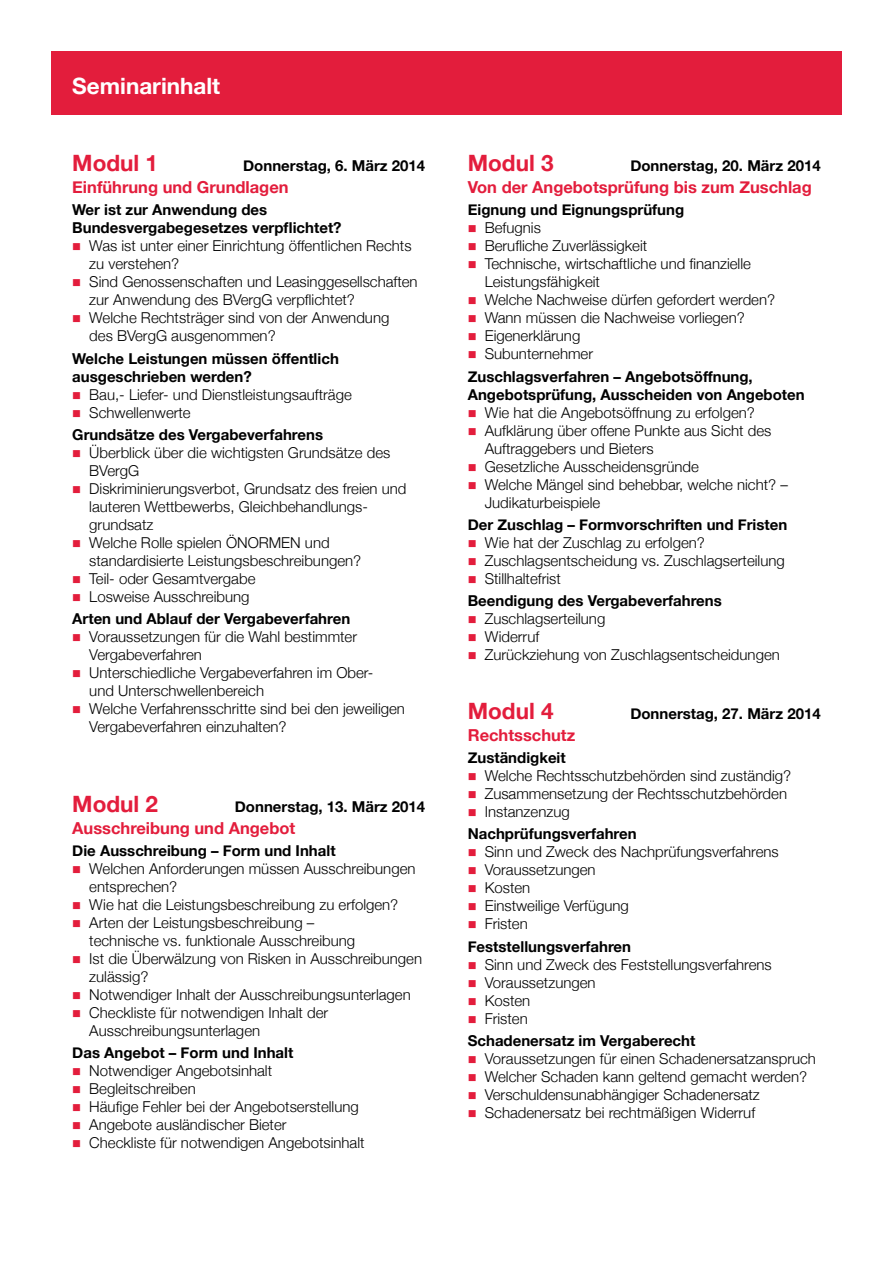
<style>
.page{position:relative;width:893px;height:1263px;background:#fff}
.page>*{position:absolute;margin:0;border:0;box-sizing:border-box;transform-origin:0 0}
.t1{font:700 22.5px "Helvetica Neue";color:#e31d3c}
.t2{font:700 22.5px "Helvetica Neue";color:#fff}
.t3{font:700 16.5px "Helvetica Neue";color:#e31d3c}
.t4{font:300 15px/18px "Helvetica Neue";color:#000}
.t5{font:700 15px/22.2px "Helvetica Neue";color:#000}
.s1{color:#e31d3c}
.s2{font-weight:300}
</style>
<div class="page">
<div style="left:51px;top:51px;width:791px;height:64px;background:#e31d3c"></div>
<h1 class="t2" style="left:72px;top:72px;width:149px">Seminarinhalt</h1>
<h1 class="t1" style="left:72px;top:149px;width:87px">Modul 1</h1>
<p class="t5" style="left:243px;top:154px;width:184px">Donnerstag, 6. März 2014</p>
<p class="t3" style="left:72px;top:177px;width:218px">Einführung und Grundlagen</p>
<p class="t5" style="left:72px;top:201px;width:271px;line-height:18px">Wer ist zur Anwendung des<br>Bundesvergabegesetzes verpflichtet?</p>
<p class="t4" style="left:89px;top:237px;width:324px;text-indent:-17px"><span class="s1">■</span> Was ist unter einer Einrichtung öffentlichen Rechts zu verstehen?</p>
<p class="t4" style="left:89px;top:273px;width:330px;text-indent:-17px"><span class="s1">■</span> Sind Genossenschaften und Leasinggesellschaften zur Anwendung des BVergG verpflichtet?</p>
<p class="t4" style="left:89px;top:309px;width:302px;text-indent:-17px"><span class="s1">■</span> Welche Rechtsträger sind von der Anwendung des BVergG ausgenommen?</p>
<p class="t5" style="left:72px;top:349px;width:268px;line-height:18px">Welche Leistungen müssen öffentlich ausgeschrieben werden?</p>
<p class="t4" style="left:72px;top:385px;width:281px"><span class="s1">■</span> Bau,- Liefer- und Dienstleistungsaufträge</p>
<p class="t5" style="left:72px;top:401px;width:252px"><span class="s1">■</span> <span class="s2">Schwellenwerte<br></span>Grundsätze des Vergabeverfahrens</p>
<p class="t4" style="left:89px;top:443px;width:303px;text-indent:-17px"><span class="s1">■</span> Überblick über die wichtigsten Grundsätze des<br>BVergG</p>
<p class="t4" style="left:89px;top:479px;width:319px;text-indent:-17px"><span class="s1">■</span> Diskriminierungsverbot, Grundsatz des freien und lauteren Wettbewerbs, Gleichbehandlungs&shy;grundsatz</p>
<p class="t4" style="left:89px;top:533px;width:273px;text-indent:-17px"><span class="s1">■</span> Welche Rolle spielen ÖNORMEN und standardisierte Leistungsbeschreibungen?</p>
<p class="t4" style="left:72px;top:569px;width:185px"><span class="s1">■</span> Teil- oder Gesamtvergabe</p>
<p class="t5" style="left:72px;top:585px;width:279px"><span class="s1">■</span> <span class="s2">Losweise Ausschreibung<br></span>Arten und Ablauf der Vergabeverfahren</p>
<p class="t4" style="left:89px;top:627px;width:269px;text-indent:-17px"><span class="s1">■</span> Voraussetzungen für die Wahl bestimmter<br>Vergabeverfahren</p>
<p class="t4" style="left:89px;top:663px;width:285px;text-indent:-17px"><span class="s1">■</span> Unterschiedliche Vergabeverfahren im Ober&shy;und Unterschwellenbereich</p>
<p class="t4" style="left:89px;top:699px;width:317px;text-indent:-17px"><span class="s1">■</span> Welche Verfahrensschritte sind bei den jeweiligen<br>Vergabeverfahren einzuhalten?</p>
<h1 class="t1" style="left:72px;top:790px;width:87px">Modul 2</h1>
<p class="t5" style="left:235px;top:795px;width:192px">Donnerstag, 13. März 2014</p>
<p class="t3" style="left:72px;top:818px;width:225px">Ausschreibung und Angebot</p>
<p class="t5" style="left:72px;top:839px;width:265px">Die Ausschreibung – Form und Inhalt</p>
<p class="t4" style="left:89px;top:859px;width:328px;text-indent:-17px"><span class="s1">■</span> Welchen Anforderungen müssen Ausschreibungen entsprechen?</p>
<p class="t4" style="left:72px;top:895px;width:328px"><span class="s1">■</span> Wie hat die Leistungsbeschreibung zu erfolgen?</p>
<p class="t4" style="left:89px;top:913px;width:267px;text-indent:-17px"><span class="s1">■</span> Arten der Leistungsbeschreibung – technische vs. funktionale Ausschreibung</p>
<p class="t4" style="left:89px;top:949px;width:334px;text-indent:-17px"><span class="s1">■</span> Ist die Überwälzung von Risken in Ausschreibungen zulässig?</p>
<p class="t4" style="left:72px;top:985px;width:340px"><span class="s1">■</span> Notwendiger Inhalt der Ausschreibungsunterlagen</p>
<p class="t4" style="left:89px;top:1003px;width:240px;text-indent:-17px"><span class="s1">■</span> Checkliste für notwendigen Inhalt der<br>Ausschreibungsunterlagen</p>
<p class="t5" style="left:72px;top:1041px;width:223px">Das Angebot – Form und Inhalt</p>
<p class="t4" style="left:72px;top:1062px;width:201px"><span class="s1">■</span> Notwendiger Angebotsinhalt</p>
<p class="t4" style="left:72px;top:1080px;width:125px"><span class="s1">■</span> Begleitschreiben</p>
<p class="t4" style="left:72px;top:1098px;width:288px"><span class="s1">■</span> Häufige Fehler bei der Angebotserstellung</p>
<p class="t4" style="left:72px;top:1116px;width:216px"><span class="s1">■</span> Angebote ausländischer Bieter</p>
<p class="t4" style="left:72px;top:1134px;width:294px"><span class="s1">■</span> Checkliste für notwendigen Angebotsinhalt</p>
<h1 class="t1" style="left:468px;top:149px;width:87px">Modul 3</h1>
<p class="t5" style="left:630px;top:154px;width:192px">Donnerstag, 20. März 2014</p>
<p class="t3" style="left:468px;top:177px;width:346px">Von der Angebotsprüfung bis zum Zuschlag</p>
<p class="t5" style="left:468px;top:198px;width:218px">Eignung und Eignungsprüfung</p>
<p class="t4" style="left:468px;top:219px;width:75px"><span class="s1">■</span> Befugnis</p>
<p class="t4" style="left:468px;top:237px;width:181px"><span class="s1">■</span> Berufliche Zuverlässigkeit</p>
<p class="t4" style="left:485px;top:255px;width:268px;text-indent:-17px"><span class="s1">■</span> Technische, wirtschaftliche und finanzielle<br>Leistungsfähigkeit</p>
<p class="t4" style="left:468px;top:291px;width:309px"><span class="s1">■</span> Welche Nachweise dürfen gefordert werden?</p>
<p class="t4" style="left:468px;top:309px;width:279px"><span class="s1">■</span> Wann müssen die Nachweise vorliegen?</p>
<p class="t4" style="left:468px;top:327px;width:114px"><span class="s1">■</span> Eigenerklärung</p>
<p class="t5" style="left:468px;top:342px;width:287px"><span class="s1">■</span> <span class="s2">Subunternehmer<br></span>Zuschlagsverfahren – Angebotsöffnung,</p>
<p class="t5" style="left:468px;top:383px;width:338px">Angebotsprüfung, Ausscheiden von Angeboten</p>
<p class="t4" style="left:468px;top:403px;width:289px"><span class="s1">■</span> Wie hat die Angebotsöffnung zu erfolgen?</p>
<p class="t4" style="left:485px;top:421px;width:288px;text-indent:-17px"><span class="s1">■</span> Aufklärung über offene Punkte aus Sicht des<br>Auftraggebers und Bieters</p>
<p class="t4" style="left:468px;top:457px;width:233px"><span class="s1">■</span> Gesetzliche Ausscheidensgründe</p>
<p class="t4" style="left:485px;top:475px;width:305px;text-indent:-17px"><span class="s1">■</span> Welche Mängel sind behebbar, welche nicht? –<br>Judikaturbeispiele</p>
<p class="t5" style="left:468px;top:513px;width:321px">Der Zuschlag – Formvorschriften und Fristen</p>
<p class="t4" style="left:468px;top:533px;width:239px"><span class="s1">■</span> Wie hat der Zuschlag zu erfolgen?</p>
<p class="t4" style="left:468px;top:551px;width:319px"><span class="s1">■</span> Zuschlagsentscheidung vs. Zuschlagserteilung</p>
<p class="t5" style="left:468px;top:567px;width:256px"><span class="s1">■</span> <span class="s2">Stillhaltefrist<br></span>Beendigung des Vergabeverfahrens</p>
<p class="t4" style="left:468px;top:609px;width:139px"><span class="s1">■</span> Zuschlagserteilung</p>
<p class="t4" style="left:468px;top:627px;width:73px"><span class="s1">■</span> Widerruf</p>
<p class="t4" style="left:468px;top:645px;width:314px"><span class="s1">■</span> Zurückziehung von Zuschlagsentscheidungen</p>
<h1 class="t1" style="left:468px;top:697px;width:87px">Modul 4</h1>
<p class="t5" style="left:630px;top:702px;width:192px">Donnerstag, 27. März 2014</p>
<p class="t3" style="left:468px;top:725px;width:109px">Rechtsschutz</p>
<p class="t5" style="left:468px;top:746px;width:100px">Zuständigkeit</p>
<p class="t4" style="left:468px;top:766px;width:325px"><span class="s1">■</span> Welche Rechtsschutzbehörden sind zuständig?</p>
<p class="t4" style="left:468px;top:784px;width:321px"><span class="s1">■</span> Zusammensetzung der Rechtsschutzbehörden</p>
<p class="t5" style="left:468px;top:800px;width:170px"><span class="s1">■</span> <span class="s2">Instanzenzug<br></span>Nachprüfungsverfahren</p>
<p class="t4" style="left:468px;top:843px;width:312px"><span class="s1">■</span> Sinn und Zweck des Nachprüfungsverfahrens</p>
<p class="t4" style="left:468px;top:861px;width:129px"><span class="s1">■</span> Voraussetzungen</p>
<p class="t4" style="left:468px;top:879px;width:64px"><span class="s1">■</span> Kosten</p>
<p class="t4" style="left:468px;top:897px;width:163px"><span class="s1">■</span> Einstweilige Verfügung</p>
<p class="t5" style="left:468px;top:912px;width:165px"><span class="s1">■</span> <span class="s2">Fristen<br></span>Feststellungsverfahren</p>
<p class="t4" style="left:468px;top:955px;width:305px"><span class="s1">■</span> Sinn und Zweck des Feststellungsverfahrens</p>
<p class="t4" style="left:468px;top:973px;width:129px"><span class="s1">■</span> Voraussetzungen</p>
<p class="t4" style="left:468px;top:991px;width:64px"><span class="s1">■</span> Kosten</p>
<p class="t5" style="left:468px;top:1007px;width:229px"><span class="s1">■</span> <span class="s2">Fristen<br></span>Schadenersatz im Vergaberecht</p>
<p class="t4" style="left:468px;top:1049px;width:350px"><span class="s1">■</span> Voraussetzungen für einen Schadenersatzanspruch</p>
<p class="t4" style="left:468px;top:1067px;width:341px"><span class="s1">■</span> Welcher Schaden kann geltend gemacht werden?</p>
<p class="t4" style="left:468px;top:1085px;width:294px"><span class="s1">■</span> Verschuldensunabhängiger Schadenersatz</p>
<p class="t4" style="left:468px;top:1103px;width:289px"><span class="s1">■</span> Schadenersatz bei rechtmäßigen Widerruf</p>
</div>
